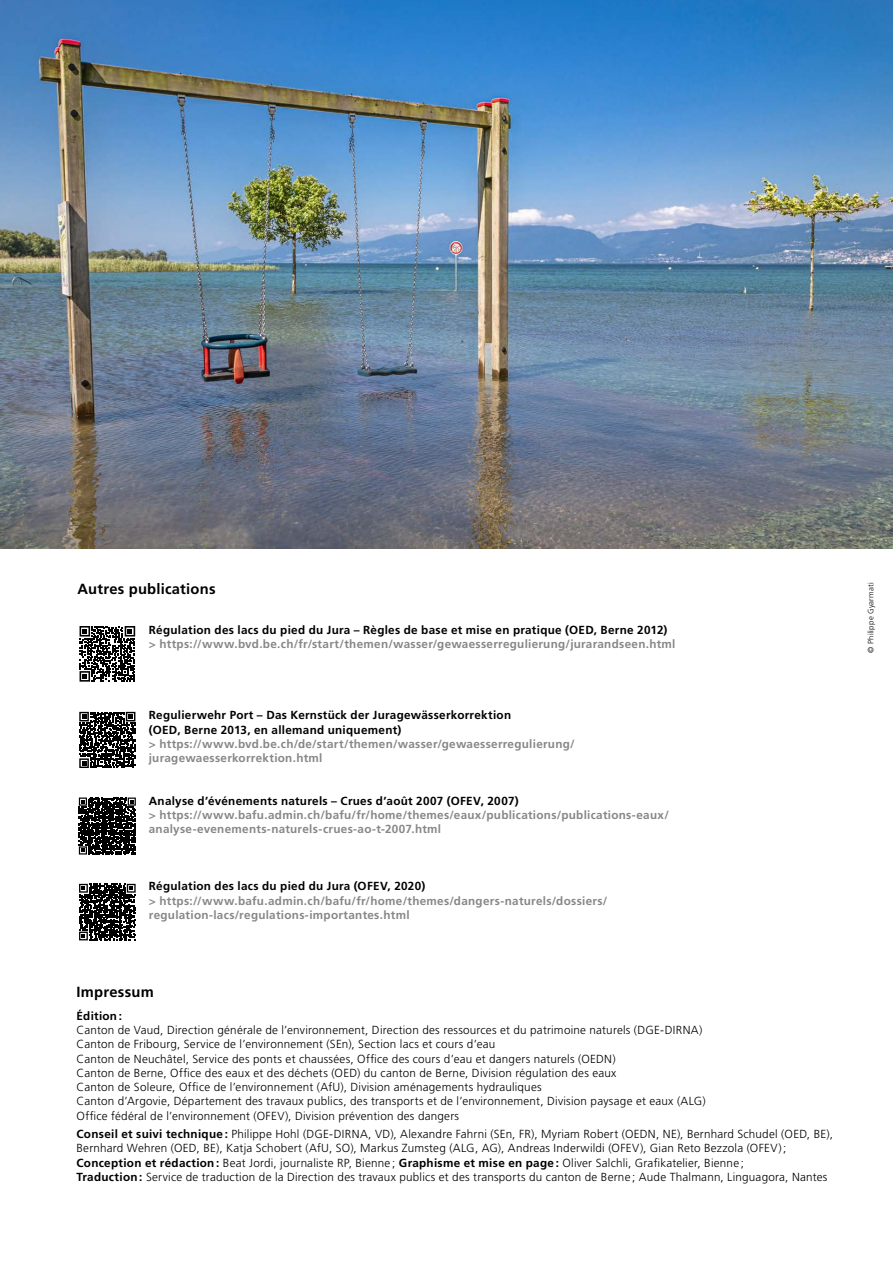
<style>
.page{position:relative;width:893px;height:1263px;background:#fff}
.page>*{position:absolute;margin:0;border:0;box-sizing:border-box;transform-origin:0 0}
.FB_text{font:700 14.7px "Frutiger LT Std";letter-spacing:.015em;color:#000}
.FB_text-2{font:300 11.7px/14.2px "Frutiger LT Std";letter-spacing:.02em;color:#000}
.FB_text-3{font:700 11.7px/14.2px "Frutiger LT Std";letter-spacing:.025em;color:#878787}
.FB_text-4{font:700 11.7px/14.2px "Frutiger LT Std";letter-spacing:.025em;color:#000}
.Ff_B_text{font:300 7.8px "Frutiger LT Std";letter-spacing:.025em;color:#000}
.s1{font-weight:700}
</style>
<div class="page">
<img style="left:0;top:0;width:893px;height:549px">
<svg style="left:80px;top:626px;width:55px;height:56px"></svg>
<svg style="left:79px;top:712px;width:56px;height:56px"></svg>
<div style="left:77px;top:795px;width:61px;height:62px;background:linear-gradient(to right,#fff,#fff)"></div>
<svg style="left:79px;top:797px;width:57px;height:57px"></svg>
<svg style="left:79px;top:883px;width:57px;height:58px"></svg>
<svg style="left:79px;top:884px;width:57px;height:56px"></svg>
<p class="FB_text" style="left:78px;top:580px;width:139px">Autres publications</p>
<p class="Ff_B_text" style="left:866px;top:652px;width:71px;rotate:-90deg">© Philippe Gyarmati</p>
<p class="FB_text-4" style="left:149px;top:623px;width:520px">Régulation des lacs du pied du Jura – Règles de base et mise en pratique (OED, Berne 2012)</p>
<p class="FB_text-3" style="left:149px;top:637px;width:528px">&gt; https://www.bvd.be.ch/fr/start/themen/wasser/gewaesserregulierung/jurarandseen.html</p>
<p class="FB_text-4" style="left:149px;top:708px;width:364px">Regulierwehr Port – Das Kernstück der Juragewässerkorrektion (OED, Berne 2013, en allemand uniquement)</p>
<p class="FB_text-3" style="left:149px;top:737px;width:427px">&gt; https://www.bvd.be.ch/de/start/themen/wasser/gewaesserregulierung/ juragewaesserkorrektion.html</p>
<p class="FB_text-4" style="left:149px;top:794px;width:371px">Analyse d’événements naturels – Crues d’août 2007 (OFEV, 2007)</p>
<p class="FB_text-3" style="left:149px;top:808px;width:522px">&gt; https://www.bafu.admin.ch/bafu/fr/home/themes/eaux/publications/publications-eaux/ analyse-evenements-naturels-crues-ao-t-2007.html</p>
<p class="FB_text-4" style="left:149px;top:879px;width:278px">Régulation des lacs du pied du Jura (OFEV, 2020)</p>
<p class="FB_text-3" style="left:149px;top:893px;width:460px">&gt; https://www.bafu.admin.ch/bafu/fr/home/themes/dangers-naturels/dossiers/ regulation-lacs/regulations-importantes.html</p>
<p class="FB_text" style="left:77px;top:983px;width:79px">Impressum</p>
<p class="FB_text-4" style="left:77px;top:1009px;width:47px">Édition:</p>
<p class="FB_text-2" style="left:77px;top:1023px;width:627px">Canton de Vaud, Direction générale de l’environnement, Direction des ressources et du patrimoine naturels (DGE-DIRNA)</p>
<p class="FB_text-2" style="left:77px;top:1037px;width:420px">Canton de Fribourg, Service de l’environnement (SEn), Section lacs et cours d’eau</p>
<p class="FB_text-2" style="left:77px;top:1052px;width:541px">Canton de Neuchâtel, Service des ponts et chaussées, Office des cours d’eau et dangers naturels (OEDN)</p>
<p class="FB_text-2" style="left:77px;top:1066px;width:541px">Canton de Berne, Office des eaux et des déchets (OED) du canton de Berne, Division régulation des eaux</p>
<p class="FB_text-2" style="left:77px;top:1080px;width:467px">Canton de Soleure, Office de l’environnement (AfU), Division aménagements hydrauliques</p>
<p class="FB_text-2" style="left:77px;top:1094px;width:630px">Canton d’Argovie, Département des travaux publics, des transports et de l’environnement, Division paysage et eaux (ALG)</p>
<p class="FB_text-2" style="left:77px;top:1109px;width:384px">Office fédéral de l’environnement (OFEV), Division prévention des dangers</p>
<p class="FB_text-2" style="left:77px;top:1127px;width:758px"><span class="s1">Conseil et suivi technique :</span> Philippe Hohl (DGE-DIRNA, VD), Alexandre Fahrni (SEn, FR), Myriam Robert (OEDN, NE), Bernhard Schudel (OED, BE), Bernhard Wehren (OED, BE), Katja Schobert (AfU, SO), Markus Zumsteg (ALG, AG), Andreas Inderwildi (OFEV), Gian Reto Bezzola (OFEV) ; <span class="s1">Conception et rédaction:</span> Beat Jordi, journaliste RP, Bienne ; <span class="s1">Graphisme et mise en page :</span> Oliver Salchli, Grafikatelier, Bienne ;<br><span class="s1">Traduction:</span> Service de traduction de la Direction des travaux publics et des transports du canton de Berne ; Aude Thalmann, Linguagora, Nantes</p>
</div>
